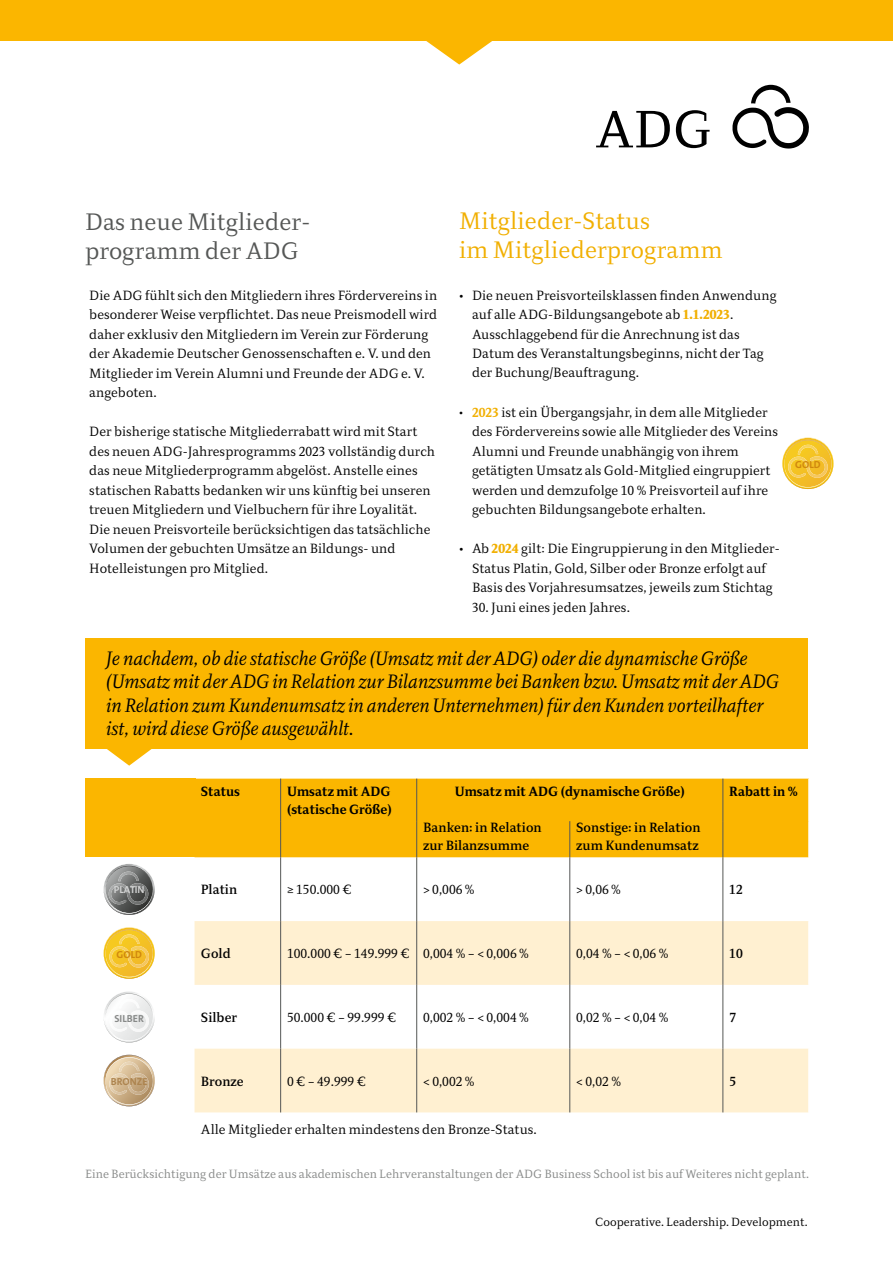
<style>
.page{position:relative;width:893px;height:1263px;background:#fff}
.page>*{position:absolute;margin:0;border:0;box-sizing:border-box;transform-origin:0 0}
.t1{font:300 24px/28.8px "Diogenes";color:#f1af00}
.t2{font:300 24px/28.8px "Diogenes";color:#555756}
.t3{font:italic 300 19.5px/23.4px "Diogenes";color:#000}
.t4{font:300 13.5px/19.5px "Diogenes";color:#000}
.t5{font:500 13.5px/18px "Diogenes";color:#000}
.t6{font:700 13.5px/18px "Diogenes";color:#000}
.t7{font:300 12px "Diogenes";color:#878988}
.t8{font:300 11.85px "Diogenes";color:#000}
.t9{font:700 10.2px "The Sans C4 s";color:#cf870e}
.t10{font:700 10.2px "The Sans C4 s";color:#ad844f}
.t11{font:700 10.2px "The Sans C4 s";color:#878988}
.t12{font:700 10.2px "The Sans C4 s";color:#d1d2d2}
.s1{font-weight:900}
.s2{font-weight:900;color:#f1af00}
.s3{font-size:15px}
.s4{font-weight:700;color:#f1af00}
</style>
<div class="page">
<div style="left:85px;top:779px;width:111px;height:78px;background:#fbb600"></div>
<div style="left:196px;top:779px;width:612px;height:78px;background:#fbb600"></div>
<svg style="left:195px;top:921px;width:613px;height:191px;fill:#fff0d1"></svg>
<hr style="left:280px;top:779px;width:1px;height:42px;background:#555756">
<hr style="left:280px;top:821px;width:1px;height:36px;background:#555756">
<hr style="left:280px;top:857px;width:1px;height:64px;background:#555756">
<hr style="left:280px;top:921px;width:1px;height:64px;background:#555756">
<hr style="left:280px;top:985px;width:1px;height:64px;background:#555756">
<hr style="left:280px;top:1049px;width:1px;height:63px;background:#555756">
<hr style="left:416px;top:779px;width:1px;height:42px;background:#555756">
<hr style="left:416px;top:821px;width:1px;height:36px;background:#555756">
<hr style="left:416px;top:857px;width:1px;height:64px;background:#555756">
<hr style="left:416px;top:921px;width:1px;height:64px;background:#555756">
<hr style="left:416px;top:985px;width:1px;height:64px;background:#555756">
<hr style="left:416px;top:1049px;width:1px;height:63px;background:#555756">
<hr style="left:569px;top:821px;width:1px;height:36px;background:#555756">
<hr style="left:569px;top:857px;width:1px;height:64px;background:#555756">
<hr style="left:569px;top:921px;width:1px;height:64px;background:#555756">
<hr style="left:569px;top:985px;width:1px;height:64px;background:#555756">
<hr style="left:569px;top:1049px;width:1px;height:63px;background:#555756">
<hr style="left:723px;top:779px;width:1px;height:42px;background:#555756">
<hr style="left:723px;top:821px;width:1px;height:36px;background:#555756">
<hr style="left:723px;top:857px;width:1px;height:64px;background:#555756">
<hr style="left:723px;top:921px;width:1px;height:64px;background:#555756">
<hr style="left:723px;top:985px;width:1px;height:64px;background:#555756">
<hr style="left:723px;top:1049px;width:1px;height:63px;background:#555756">
<div style="left:85px;top:638px;width:723px;height:110px;background:#fbb600"></div>
<svg style="left:104px;top:1055px;width:51px;height:51px"></svg>
<img style="left:119px;top:1062px;width:20px;height:9px">
<img style="left:109px;top:1073px;width:37px;height:21px">
<svg style="left:104px;top:991px;width:51px;height:51px"></svg>
<img style="left:119px;top:999px;width:20px;height:9px">
<img style="left:109px;top:1010px;width:37px;height:21px">
<svg style="left:104px;top:927px;width:51px;height:52px"></svg>
<img style="left:119px;top:934px;width:20px;height:10px">
<img style="left:109px;top:946px;width:37px;height:21px">
<svg style="left:104px;top:864px;width:51px;height:51px"></svg>
<img style="left:118px;top:871px;width:21px;height:10px">
<img style="left:109px;top:883px;width:36px;height:21px">
<svg style="left:782px;top:437px;width:51px;height:52px"></svg>
<img style="left:798px;top:445px;width:20px;height:9px">
<img style="left:788px;top:456px;width:37px;height:21px">
<svg style="left:106px;top:748px;width:46px;height:18px"></svg>
<svg style="left:426px;top:41px;width:66px;height:24px"></svg>
<div style="left:0;top:0;width:893px;height:41px;background:#fbb600"></div>
<svg style="left:732px;top:85px;width:77px;height:64px"></svg>
<svg style="left:596px;top:111px;width:74px;height:36px"></svg>
<svg style="left:676px;top:110px;width:34px;height:38px"></svg>
<h1 class="t2" style="left:85px;top:209px;width:227px">Das neue Mitglieder&shy;programm der ADG</h1>
<h1 class="t1" style="left:459px;top:208px;width:265px">Mitglieder-Status<br>im Mitgliederprogramm</h1>
<p class="t4" style="left:89px;top:286px;width:350px">Die ADG fühlt sich den Mitgliedern ihres Fördervereins in besonderer Weise verpflichtet. Das neue Preismodell wird daher exklusiv den Mitgliedern im Verein zur Förderung der Akademie Deutscher Genossenschaften e. V. und den Mitglieder im Verein Alumni und Freunde der ADG e. V. angeboten.</p>
<p class="t4" style="left:89px;top:422px;width:347px">Der bisherige statische Mitgliederrabatt wird mit Start des neuen ADG-Jahresprogramms 2023 vollständig durch das neue Mitgliederprogramm abgelöst. Anstelle eines statischen Rabatts bedanken wir uns künftig bei unseren treuen Mitgliedern und Vielbuchern für ihre Loyalität.<br>Die neuen Preisvorteile berücksichtigen das tatsächliche Volumen der gebuchten Umsätze an Bildungs- und Hotelleistungen pro Mitglied.</p>
<p class="t4" style="left:472px;top:286px;width:306px;text-indent:-13px"><span class="s1">•</span> Die neuen Preisvorteilsklassen finden Anwendung auf alle ADG-Bildungsangebote ab <span class="s2">1.1.2023</span>.<br>Ausschlaggebend für die Anrechnung ist das Datum des Veranstaltungsbeginns, nicht der Tag der Buchung/Beauftragung.</p>
<p class="t4" style="left:472px;top:403px;width:308px;text-indent:-13px"><span class="s3">•</span> <span class="s4">2023</span> ist ein Übergangsjahr, in dem alle Mitglieder des Fördervereins sowie alle Mitglieder des Vereins Alumni und Freunde unabhängig von ihrem getätigten Umsatz als Gold-Mitglied eingruppiert werden und demzufolge 10 % Preisvorteil auf ihre gebuchten Bildungsangebote erhalten.</p>
<p class="t4" style="left:459px;top:539px;width:322px;text-align:center"><span class="s1">•</span> Ab <span class="s2">2024</span> gilt: Die Eingruppierung in den Mitglieder-<br>Status Platin, Gold, Silber oder Bronze erfolgt auf<br>Basis des Vorjahresumsatzes, jeweils zum Stichtag</p>
<p class="t4" style="left:472px;top:598px;width:160px">30. Juni eines jeden Jahres.</p>
<p class="t3" style="left:106px;top:647px;width:674px">Je nachdem, ob die statische Größe (Umsatz mit der ADG) oder die dynamische Größe (Umsatz mit der ADG in Relation zur Bilanzsumme bei Banken bzw. Umsatz mit der ADG in Relation zum Kundenumsatz in anderen Unternehmen) für den Kunden vorteilhafter ist, wird diese Größe ausgewählt.</p>
<p class="t9" style="left:795px;top:458px;width:27px">GOLD</p>
<p class="t12" style="left:114px;top:883px;width:32px">PLATIN</p>
<p class="t6" style="left:201px;top:783px;width:41px">Status</p>
<p class="t6" style="left:287px;top:783px;width:106px">Umsatz mit ADG (statische Größe)</p>
<p class="t6" style="left:455px;top:783px;width:232px">Umsatz mit ADG (dynamische Größe)</p>
<p class="t6" style="left:729px;top:783px;width:70px">Rabatt in %</p>
<p class="t5" style="left:423px;top:819px;width:120px">Banken: in Relation zur Bilanzsumme</p>
<p class="t5" style="left:576px;top:819px;width:126px">Sonstige: in Relation zum Kundenumsatz</p>
<p class="t5" style="left:201px;top:881px;width:38px">Platin</p>
<p class="t4" style="left:287px;top:880px;width:66px">≥ 150.000 €</p>
<p class="t4" style="left:423px;top:880px;width:53px">&gt; 0,006 %</p>
<p class="t4" style="left:576px;top:880px;width:46px">&gt; 0,06 %</p>
<p class="t5" style="left:729px;top:881px;width:15px">12</p>
<p class="t9" style="left:117px;top:948px;width:27px">GOLD</p>
<p class="t5" style="left:201px;top:945px;width:31px">Gold</p>
<p class="t4" style="left:287px;top:944px;width:243px">100.000 € – 149.999 € 0,004 % – &lt; 0,006 %</p>
<p class="t4" style="left:576px;top:944px;width:94px">0,04 % – &lt; 0,06 %</p>
<p class="t5" style="left:729px;top:945px;width:15px">10</p>
<p class="t11" style="left:114px;top:1012px;width:31px">SILBER</p>
<p class="t5" style="left:201px;top:1009px;width:38px">Silber</p>
<p class="t4" style="left:287px;top:1008px;width:110px">50.000 € – 99.999 €</p>
<p class="t4" style="left:423px;top:1008px;width:107px">0,002 % – &lt; 0,004 %</p>
<p class="t4" style="left:576px;top:1008px;width:94px">0,02 % – &lt; 0,04 %</p>
<p class="t5" style="left:729px;top:1009px;width:8px">7</p>
<p class="t10" style="left:111px;top:1075px;width:38px">BRONZE</p>
<p class="t5" style="left:201px;top:1072px;width:44px">Bronze</p>
<p class="t4" style="left:287px;top:1072px;width:80px">0 € – 49.999 €</p>
<p class="t4" style="left:423px;top:1072px;width:53px">&lt; 0,002 %</p>
<p class="t4" style="left:576px;top:1072px;width:46px">&lt; 0,02 %</p>
<p class="t5" style="left:729px;top:1072px;width:8px">5</p>
<p class="t4" style="left:201px;top:1120px;width:337px">Alle Mitglieder erhalten mindestens den Bronze-Status.</p>
<p class="t7" style="left:85px;top:1167px;width:725px">Eine Berücksichtigung der Umsätze aus akademischen Lehrveranstaltungen der ADG Business School ist bis auf Weiteres nicht geplant.</p>
<p class="t8" style="left:595px;top:1216px;width:214px">Cooperative. Leadership. Development.</p>
</div>
